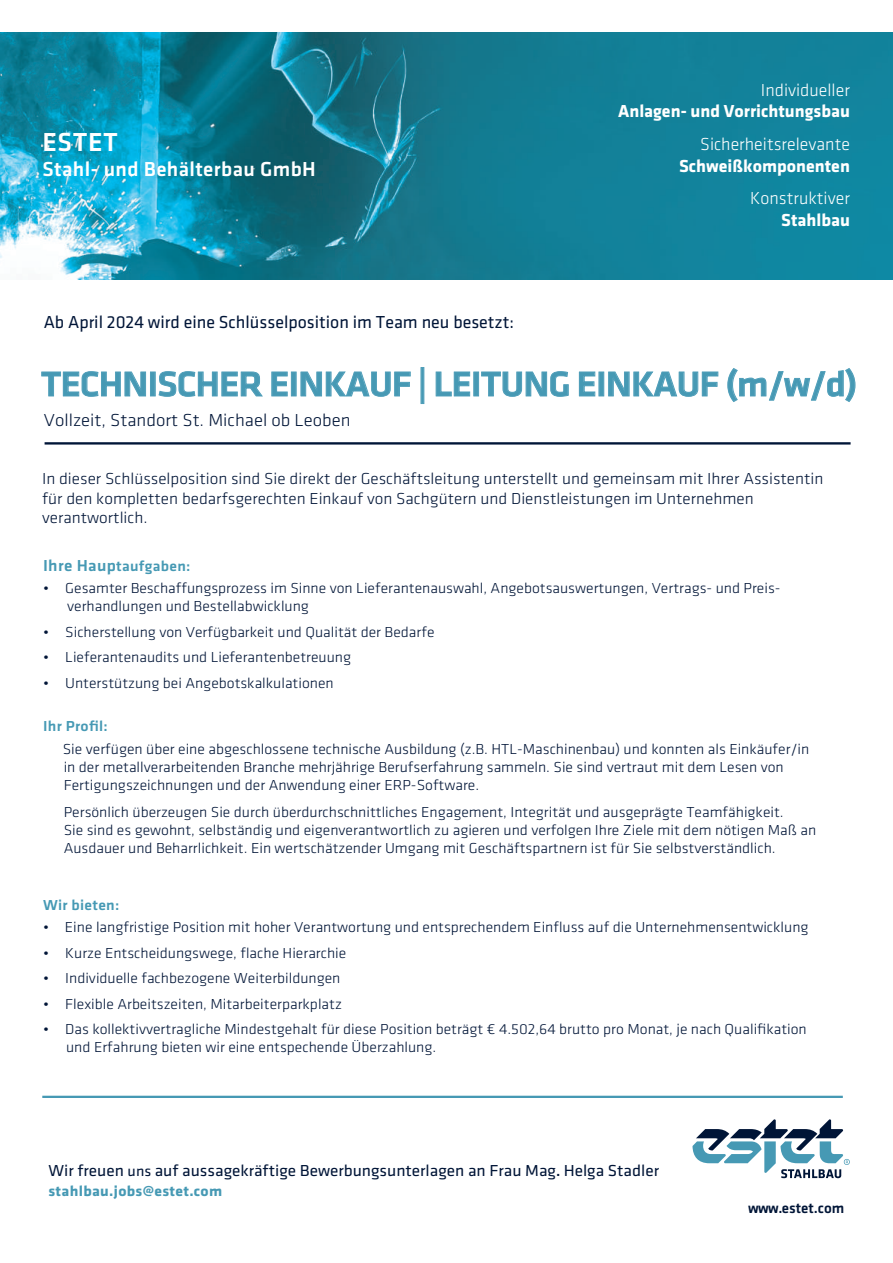
<style>
.page{position:relative;width:893px;height:1263px;background:#fff}
.page>*{position:absolute;margin:0;border:0;box-sizing:border-box;transform-origin:0 0}
.t1{font:36px "Klavika Medium TF";letter-spacing:-.025em;color:#4699b4;scale:1.05 1}
.t2{font:27px "Klavika Medium TF";letter-spacing:.02em;color:#fff}
.t3{font:21px "Klavika Medium TF";letter-spacing:.02em;color:#fff}
.t4{font:18px "Klavika";color:#001537}
.t5{font:700 18px "Klavika";color:#fff}
.t6{font:300 18px "Klavika";color:#fff}
.t7{font:300 18px "Klavika";color:#001537;scale:1.05 1}
.t8{font:300 16.5px/19.8px "Klavika";color:#001537;scale:1.05 1}
.t9{font:16.5px "Klavika";color:#001537;scale:1.05 1}
.t10{font:300 15px/18px "Klavika";color:#001537;scale:1.05 1}
.t11{font:15px "Klavika Medium TF";letter-spacing:.02em;color:#4699b4;scale:1.05 1}
.t12{font:700 15px "Klavika";letter-spacing:.02em;color:#4699b4;scale:1.05 1}
.t13{font:15px "Klavika Medium TF";color:#001537}
.s1{font-size:16.5px}
.s2{font-size:15px}
.s3{font-family:"Klavika Medium TF";font-size:15px}
</style>
<div class="page">
<svg style="left:41px;top:371px;width:105px;height:26px"></svg>
<div style="left:150px;top:372px;width:5px;height:24px;border:1px solid #4f9eb9"></div>
<svg style="left:159px;top:371px;width:103px;height:26px"></svg>
<svg style="left:271px;top:372px;width:17px;height:24px"></svg>
<div style="left:291px;top:372px;width:5px;height:24px;border:1px solid #4f9eb9"></div>
<svg style="left:301px;top:371px;width:110px;height:26px"></svg>
<svg style="left:436px;top:372px;width:34px;height:24px"></svg>
<div style="left:474px;top:372px;width:5px;height:24px;border:1px solid #4f9eb9"></div>
<svg style="left:481px;top:371px;width:88px;height:26px"></svg>
<svg style="left:579px;top:372px;width:16px;height:24px"></svg>
<div style="left:599px;top:372px;width:5px;height:24px;border:1px solid #4f9eb9"></div>
<svg style="left:608px;top:371px;width:110px;height:26px"></svg>
<svg style="left:727px;top:368px;width:128px;height:34px"></svg>
<hr style="left:42px;top:1096px;width:801px;height:2px;background:#4699b4">
<div style="left:45px;top:442px;width:806px;height:3px;border:2px solid #001537"></div>
<svg style="left:692px;top:1119px;width:158px;height:59px"></svg>
<img style="left:0;top:33px;width:893px;height:246px">
<h2 class="t2" style="left:43px;top:127px;width:77px">ESTET</h2>
<h3 class="t3" style="left:43px;top:158px;width:275px">Stahl- und Behälterbau GmbH</h3>
<p class="t4" style="left:44px;top:313px;width:472px">Ab April 2024 wird eine Schlüsselposition im Team neu besetzt:</p>
<p class="t6" style="left:761px;top:80px;width:91px">Individueller</p>
<p class="t5" style="left:618px;top:101px;width:233px">Anlagen- und Vorrichtungsbau</p>
<p class="t6" style="left:700px;top:135px;width:151px">Sicherheitsrelevante</p>
<p class="t5" style="left:679px;top:156px;width:172px">Schweißkomponenten</p>
<p class="t6" style="left:750px;top:189px;width:101px">Konstruktiver</p>
<p class="t5" style="left:781px;top:210px;width:70px">Stahlbau</p>
<h1 class="t1" style="left:41px;top:365px;width:779px">TECHNISCHER EINKAUF | LEITUNG EINKAUF (m/w/d)</h1>
<p class="t7" style="left:44px;top:411px;width:294px">Vollzeit, Standort St. Michael ob Leoben</p>
<p class="t8" style="left:42px;top:469px;width:746px">In dieser Schlüsselposition sind Sie direkt der Geschäftsleitung unterstellt und gemeinsam mit Ihrer Assistentin für den kompletten bedarfsgerechten Einkauf von Sachgütern und Dienstleistungen im Unternehmen verantwortlich.</p>
<p class="t11" style="left:43px;top:557px;width:142px"><span class="s1">Ihre Haup</span>taufgaben:</p>
<p class="t10" style="left:67px;top:579px;width:681px;text-indent:-24px">• Gesamter Beschaffungsprozess im Sinne von Lieferantenauswahl, Angebotsauswertungen, Vertrags- und Preis&shy;verhandlungen und Bestellabwicklung</p>
<p class="t10" style="left:43px;top:623px;width:374px">• Sicherstellung von Verfügbarkeit und Qualität der Bedarfe</p>
<p class="t10" style="left:43px;top:648px;width:295px">• Lieferantenaudits und Lieferantenbetreuung</p>
<p class="t10" style="left:43px;top:674px;width:278px">• Unterstützung bei Angebotskalkulationen</p>
<p class="t11" style="left:43px;top:718px;width:63px">Ihr Profil:</p>
<p class="t10" style="left:63px;top:740px;width:712px">Sie verfügen über eine abgeschlossene technische Ausbildung (z.B. HTL-Maschinenbau) und konnten als Einkäufer/in in der metallverarbeitenden Branche mehrjährige Berufserfahrung sammeln. Sie sind vertraut mit dem Lesen von<br>Fertigungszeichnungen und der Anwendung einer ERP-Software.</p>
<p class="t10" style="left:64px;top:803px;width:718px">Persönlich überzeugen Sie durch überdurchschnittliches Engagement, Integrität und ausgeprägte Teamfähigkeit.<br>Sie sind es gewohnt, selbständig und eigenverantwortlich zu agieren und verfolgen Ihre Ziele mit dem nötigen Maß an<br>Ausdauer und Beharrlichkeit. Ein wertschätzender Umgang mit Geschäftspartnern ist für Sie selbstverständlich.</p>
<p class="t11" style="left:43px;top:896px;width:74px">Wir bieten:</p>
<p class="t10" style="left:43px;top:918px;width:731px">• Eine langfristige Position mit hoher Verantwortung und entsprechendem Einfluss auf die Unternehmensentwicklung</p>
<p class="t10" style="left:43px;top:944px;width:290px">• Kurze Entscheidungswege, flache Hierarchie</p>
<p class="t10" style="left:43px;top:969px;width:285px">• Individuelle fachbezogene Weiterbildungen</p>
<p class="t10" style="left:43px;top:995px;width:286px">• Flexible Arbeitszeiten, Mitarbeiterparkplatz</p>
<p class="t10" style="left:66px;top:1020px;width:707px;text-indent:-23px">• Das kollektivvertragliche Mindestgehalt für diese Position beträgt € 4.502,64 brutto pro Monat, je nach Qualifikation und Erfahrung bieten wir eine entspechende Überzahlung.</p>
<p class="t9" style="left:48px;top:1162px;width:583px">Wir freuen <span class="s2">uns</span> auf aussagekräftige Bewerbungsunterlagen an Frau Mag<span class="s3">.</span> Helga Stadler</p>
<p class="t12" style="left:48px;top:1182px;width:167px">stahlbau.jobs@estet.com</p>
<p class="t13" style="left:748px;top:1200px;width:98px">www.estet.com</p>
</div>
